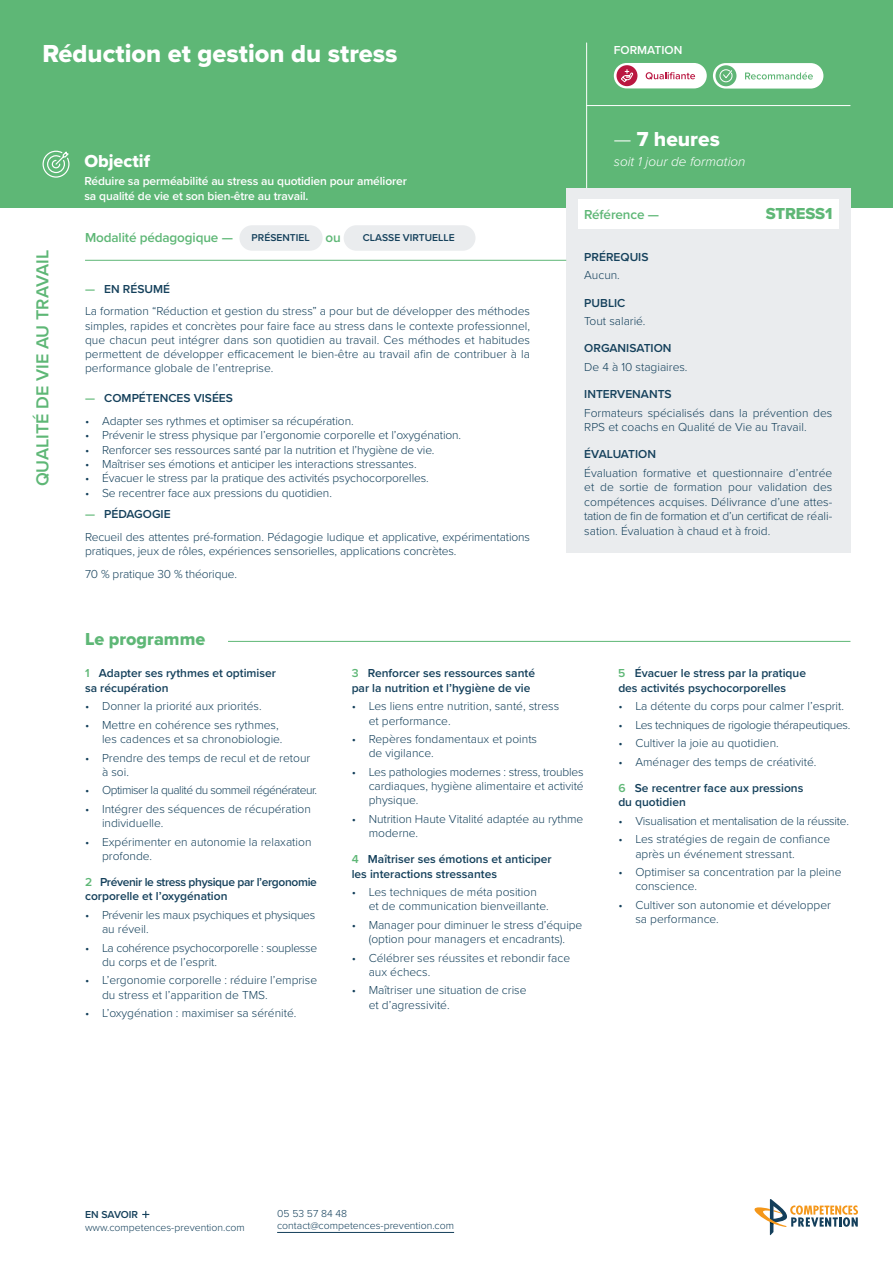
<style>
.page{position:relative;width:893px;height:1263px;background:#fff}
.page>*{position:absolute;margin:0;border:0;box-sizing:border-box;transform-origin:0 0}
.t1{font:25.5px "Proxima Nova Extrabld";color:#fff}
.t2{font:21px "Proxima Nova Extrabld";color:#fff}
.t3{font:600 18px "Proxima Nova";color:#5eb776}
.t4{font:18px "Proxima Nova Extrabld";color:#5eb776}
.t5{font:18px "Proxima Nova Extrabld";color:#fff}
.t6{font:16.5px "Proxima Nova Extrabld";letter-spacing:-.01em;color:#5eb776}
.t7{font:600 13.5px "Proxima Nova";letter-spacing:-.01em;color:#5eb776}
.t8{font:italic 300 13.5px "Proxima Nova";color:#fff}
.t9{font:300 12px/14.2px "Proxima Nova";color:#14405b}
.t10{font:600 12px/14.4px "Proxima Nova";color:#14405b}
.t11{font:300 12px/14.2px "Proxima Nova";letter-spacing:-.02em;color:#14405b}
.t12{font:600 12px/14.4px "Proxima Nova";letter-spacing:-.01em;color:#fff}
.t13{font:600 12px/14.4px "Proxima Nova";letter-spacing:-.03em;color:#14405b}
.t14{font:300 12px "Proxima Nova";letter-spacing:-.04em;color:#14405b}
.t15{font:300 12px "Proxima Nova";letter-spacing:-.025em;color:#14405b}
.t16{font:300 10.5px/12.6px "Proxima Nova";color:#14405b}
.t17{font:600 10.5px "Proxima Nova";letter-spacing:-.005em;color:#14405b}
.t18{font:600 10.35px "Proxima Nova";color:#14405b}
.s1{font-size:13.5px;color:#5eb776}
.s2{font-weight:600;color:#5eb776}
.s3{font-weight:600}
.s4{color:#5eb776}
.s5{font-family:"Proxima Nova";font-weight:300}
</style>
<div class="page">
<div style="left:0;top:0;width:893px;height:207px;background:#5eb776"></div>
<hr style="left:586px;top:43px;width:1px;height:146px;background:#fff">
<hr style="left:586px;top:105px;width:264px;height:1px;background:#fff">
<hr style="left:228px;top:641px;width:622px;height:1px;background:#5eb776">
<div style="left:566px;top:188px;width:284px;height:365px;background:#eaecee"></div>
<div style="left:578px;top:200px;width:261px;height:29px;background:#fff"></div>
<svg style="left:43px;top:150px;width:27px;height:28px"></svg>
<hr style="left:85px;top:260px;width:481px;height:1px;background:#5eb776">
<div style="left:239px;top:225px;width:84px;height:26px;background:#eaecee;border-radius:13px"></div>
<div style="left:344px;top:225px;width:131px;height:26px;background:#eaecee;border-radius:13px"></div>
<div style="left:614px;top:63px;width:93px;height:25px;background:#fff;border-radius:13px"></div>
<svg style="left:646px;top:72px;width:49px;height:8px"></svg>
<div style="left:616px;top:65px;width:21px;height:21px;background:#ba1740;border-radius:50%"></div>
<svg style="left:621px;top:69px;width:12px;height:14px"></svg>
<div style="left:713px;top:63px;width:110px;height:26px;background:#fff;border-radius:13px"></div>
<svg style="left:745px;top:72px;width:68px;height:8px"></svg>
<div style="left:715px;top:65px;width:21px;height:21px;background:#5eb575;border-radius:50%"></div>
<svg style="left:719px;top:69px;width:14px;height:13px"></svg>
<svg style="left:142px;top:1211px;width:7px;height:7px"></svg>
<hr style="left:277px;top:1232px;width:177px;height:1px;background:#14405b">
<svg style="left:754px;top:1199px;width:104px;height:36px"></svg>
<h1 class="t1" style="left:43px;top:35px;width:357px">Réduction et gestion du stress</h1>
<p class="t12" style="left:614px;top:42px;width:70px">FORMATION</p>
<h3 class="t3" style="left:29px;top:486px;width:238px;rotate:-90deg">QUALITÉ DE VIE AU TRAVAIL</h3>
<h3 class="t5" style="left:84px;top:147px;width:67px">Objectif</h3>
<p class="t12" style="left:84px;top:174px;width:324px">Réduire sa perméabilité au stress au quotidien pour améliorer sa qualité de vie et son bien-être au travail.</p>
<p class="t7" style="left:85px;top:228px;width:149px">Modalité pédagogique —</p>
<p class="t18" style="left:252px;top:230px;width:91px">PRÉSENTIEL <span class="s1">ou</span></p>
<p class="t18" style="left:363px;top:230px;width:93px">CLASSE VIRTUELLE</p>
<p class="t9" style="left:85px;top:276px;width:446px;line-height:22.8px"><span class="s2">—</span> <span class="s3">EN RÉSUMÉ<br></span>La formation “Réduction et gestion du stress” a pour but de développer des méthodes</p>
<p class="t9" style="left:85px;top:318px;width:447px;text-align:justify">simples, rapides et concrètes pour faire face au stress dans le contexte professionnel, que chacun peut intégrer dans son quotidien au travail. Ces méthodes et habitudes permettent de développer efficacement le bien-être au travail afin de contribuer à la performance globale de l’entreprise.</p>
<p class="t10" style="left:85px;top:391px;width:149px"><span class="s4">—</span> COMPÉTENCES VISÉES</p>
<p class="t9" style="left:85px;top:413px;width:270px">• Adapter ses rythmes et optimiser sa récupération.</p>
<p class="t9" style="left:85px;top:428px;width:378px">• Prévenir le stress physique par l’ergonomie corporelle et l’oxygénation.</p>
<p class="t9" style="left:85px;top:442px;width:351px">• Renforcer ses ressources santé par la nutrition et l’hygiène de vie.</p>
<p class="t9" style="left:85px;top:456px;width:333px">• Maîtriser ses émotions et anticiper les interactions stressantes.</p>
<p class="t9" style="left:85px;top:470px;width:345px">• Évacuer le stress par la pratique des activités psychocorporelles.</p>
<p class="t9" style="left:85px;top:485px;width:248px">• Se recentrer face aux pressions du quotidien.</p>
<p class="t9" style="left:85px;top:502px;width:447px;line-height:22.8px"><span class="s2">—</span> <span class="s3">PÉDAGOGIE<br></span>Recueil des attentes pré-formation. Pédagogie ludique et applicative, expérimentations</p>
<p class="t9" style="left:85px;top:539px;width:373px;line-height:22.8px">pratiques, jeux de rôles, expériences sensorielles, applications concrètes.<br>70 % pratique 30 % théorique.</p>
<h2 class="t2" style="left:614px;top:123px;width:108px"><span class="s5">—</span> 7 heures</h2>
<p class="t8" style="left:614px;top:151px;width:133px">soit 1 jour de formation</p>
<p class="t7" style="left:584px;top:205px;width:76px">Référence —</p>
<h3 class="t6" style="left:766px;top:201px;width:68px">STRESS1</h3>
<p class="t10" style="left:584px;top:249px;width:66px">PRÉREQUIS</p>
<p class="t9" style="left:584px;top:268px;width:37px">Aucun.</p>
<p class="t10" style="left:584px;top:295px;width:43px">PUBLIC</p>
<p class="t9" style="left:584px;top:313px;width:63px">Tout salarié.</p>
<p class="t10" style="left:584px;top:341px;width:89px">ORGANISATION</p>
<p class="t9" style="left:584px;top:359px;width:105px">De 4 à 10 stagiaires.</p>
<p class="t10" style="left:584px;top:387px;width:89px">INTERVENANTS</p>
<p class="t9" style="left:584px;top:405px;width:250px">Formateurs spécialisés dans la prévention des<br>RPS et coachs en Qualité de Vie au Travail.</p>
<p class="t10" style="left:584px;top:447px;width:73px">ÉVALUATION</p>
<p class="t9" style="left:584px;top:465px;width:250px;text-align:justify">Évaluation formative et questionnaire d’entrée et de sortie de formation pour validation des compétences acquises. Délivrance d’une attes&shy;tation de fin de formation et d’un certificat de réali&shy;sation. Évaluation à chaud et à froid.</p>
<h3 class="t4" style="left:85px;top:625px;width:122px">Le programme</h3>
<p class="t10" style="left:85px;top:666px;width:192px"><span class="s4">1</span> Adapter ses rythmes et optimiser sa récupération</p>
<p class="t9" style="left:85px;top:699px;width:178px">• Donner la priorité aux priorités.</p>
<p class="t9" style="left:102px;top:717px;width:182px;text-indent:-17px">• Mettre en cohérence ses rythmes, les cadences et sa chronobiologie.</p>
<p class="t9" style="left:102px;top:750px;width:210px;text-indent:-17px">• Prendre des temps de recul et de retour à soi.</p>
<p class="t14" style="left:85px;top:781px;width:234px">• Optimiser la qualité du sommeil régénérateur.</p>
<p class="t9" style="left:102px;top:801px;width:210px;text-indent:-17px">• Intégrer des séquences de récupération individuelle.</p>
<p class="t9" style="left:102px;top:834px;width:211px;text-indent:-17px">• Expérimenter en autonomie la relaxation profonde.</p>
<p class="t13" style="left:85px;top:874px;width:233px"><span class="s4">2</span> Prévenir le stress physique par l’ergonomie corporelle et l’oxygénation</p>
<p class="t11" style="left:102px;top:907px;width:215px;text-indent:-17px">• Prévenir les maux psychiques et physiques au réveil.</p>
<p class="t11" style="left:102px;top:940px;width:217px;text-indent:-17px">• La cohérence psychocorporelle : souplesse du corps et de l’esprit.</p>
<p class="t9" style="left:102px;top:972px;width:217px;text-indent:-17px">• L’ergonomie corporelle : réduire l’emprise du stress et l’apparition de TMS.</p>
<p class="t9" style="left:85px;top:1005px;width:213px">• L’oxygénation : maximiser sa sérénité.</p>
<p class="t10" style="left:352px;top:666px;width:185px"><span class="s4">3</span> Renforcer ses ressources santé par la nutrition et l’hygiène de vie</p>
<p class="t9" style="left:369px;top:699px;width:192px;text-indent:-17px">• Les liens entre nutrition, santé, stress et performance.</p>
<p class="t9" style="left:369px;top:731px;width:170px;text-indent:-17px">• Repères fondamentaux et points de vigilance.</p>
<p class="t9" style="left:369px;top:764px;width:217px;text-align:justify;text-indent:-17px">• Les pathologies modernes : stress, troubles cardiaques, hygiène alimentaire et activité physique.</p>
<p class="t9" style="left:369px;top:811px;width:216px;text-indent:-17px">• Nutrition Haute Vitalité adaptée au rythme moderne.</p>
<p class="t10" style="left:352px;top:852px;width:202px"><span class="s4">4</span> Maîtriser ses émotions et anticiper les interactions stressantes</p>
<p class="t9" style="left:369px;top:884px;width:182px;text-indent:-17px">• Les techniques de méta position et de communication bienveillante.</p>
<p class="t9" style="left:352px;top:917px;width:232px;text-align:center">• Manager pour diminuer le stress d’équipe (option pour managers et encadrants).</p>
<p class="t9" style="left:369px;top:950px;width:203px;text-indent:-17px">• Célébrer ses réussites et rebondir face aux échecs.</p>
<p class="t9" style="left:369px;top:982px;width:159px;text-indent:-17px">• Maîtriser une situation de crise et d’agressivité.</p>
<p class="t10" style="left:618px;top:666px;width:189px"><span class="s4">5</span> Évacuer le stress par la pratique des activités psychocorporelles</p>
<p class="t9" style="left:618px;top:699px;width:227px">• La détente du corps pour calmer l’esprit.</p>
<p class="t15" style="left:618px;top:716px;width:234px">• Les techniques de rigologie thérapeutiques.</p>
<p class="t9" style="left:618px;top:736px;width:162px">• Cultiver la joie au quotidien.</p>
<p class="t9" style="left:618px;top:748px;width:200px;line-height:25.8px">• Aménager des temps de créativité.<br><span class="s2">6</span> <span class="s3">Se recentrer face aux pressions</span></p>
<p class="t10" style="left:618px;top:795px;width:69px">du quotidien</p>
<p class="t11" style="left:618px;top:813px;width:232px">• Visualisation et mentalisation de la réussite.</p>
<p class="t9" style="left:635px;top:831px;width:196px;text-indent:-17px">• Les stratégies de regain de confiance après un événement stressant.</p>
<p class="t9" style="left:635px;top:864px;width:208px;text-indent:-17px">• Optimiser sa concentration par la pleine conscience.</p>
<p class="t9" style="left:635px;top:897px;width:197px;text-indent:-17px">• Cultiver son autonomie et développer sa performance.</p>
<p class="t17" style="left:85px;top:1207px;width:55px">EN SAVOIR</p>
<p class="t16" style="left:85px;top:1220px;width:161px">www.competences-prevention.com</p>
<p class="t16" style="left:277px;top:1206px;width:178px">05 53 57 84 48 contact@competences-prevention.com</p>
</div>
